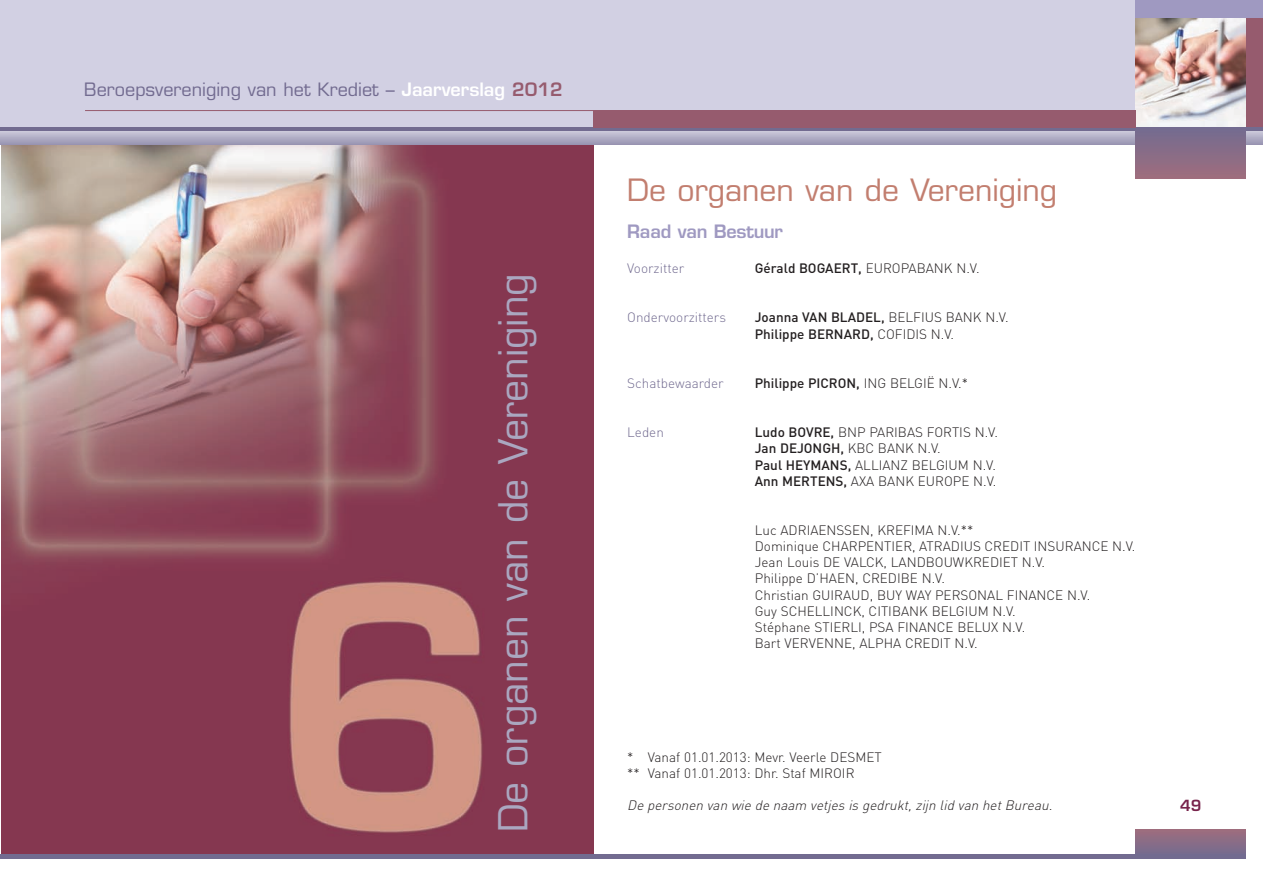
<style>
.page{position:relative;width:1263px;height:893px;background:#fff}
.page>*{position:absolute;margin:0;border:0;box-sizing:border-box;transform-origin:0 0}
.t1{font:39px "Eurostile LT Std";color:#aaa7c0}
.t2{font:30px "Eurostile LT Std";color:#c27e6f}
.t3{font:18px "Eurostile LT Std";color:#726b90}
.t4{font:600 18px "Eurostile LT Std";letter-spacing:-.015em;color:#9f99c1}
.t5{font:600 15px "Eurostile LT Std";color:#78234b}
.t6{font:300 13.5px/16.2px "DIN";color:#231f20}
.t7{font:500 13.5px/16.5px "DIN";color:#231f20}
.t8{font:italic 300 13.5px "DIN";color:#231f20}
.t9{font:300 13.5px "DIN";color:#726b90}
.s1{font-weight:600;color:#fff}
.s2{font-weight:600;color:#965b6e}
.s3{font-weight:300}
.s4{font-weight:500}
</style>
<div class="page">
<img style="left:1px;top:145px;width:592px;height:710px">
<div style="left:0;top:0;width:1263px;height:128px;background:#d2d0e3"></div>
<hr style="left:85px;top:110px;width:1050px;height:1px;background:#965b6e">
<div style="left:1246px;top:0;width:17px;height:128px;background:#965b6e"></div>
<img style="left:1135px;top:18px;width:111px;height:110px">
<svg style="left:1px;top:128px;width:1262px;height:4px;background:#8882a2"></svg>
<div style="left:1135px;top:0;width:128px;height:18px;background:#9f99c1"></div>
<svg style="left:1px;top:132px;width:1262px;height:13px;background:#aeabc3"></svg>
<div style="left:1135px;top:128px;width:111px;height:51px;background:linear-gradient(to bottom,#736c90,#9f6d7d)"></div>
<div style="left:593px;top:111px;width:542px;height:17px;background:#965b6e"></div>
<div style="left:1135px;top:829px;width:111px;height:26px;background:linear-gradient(to bottom,#9f6d7d,#766c8f)"></div>
<hr style="left:0;top:855px;width:1246px;height:4px;background:#726b90">
<svg style="left:0;top:128px;width:1px;height:17px"></svg>
<h3 class="t3" style="left:84px;top:82px;width:480px">Beroepsvereniging van het Krediet – <span class="s1">Jaarverslag</span> <span class="s2">2012</span></h3>
<h1 class="t1" style="left:498px;top:832px;width:560px;rotate:-90deg">De organen van de Vereniging</h1>
<h2 class="t2" style="left:627px;top:179px;width:431px">De organen van de Vereniging</h2>
<h3 class="t4" style="left:627px;top:225px;width:157px">Raad van Bestuur</h3>
<p class="t9" style="left:627px;top:264px;width:59px">Voorzitter</p>
<p class="t7" style="left:755px;top:262px;width:226px">Gérald BOGAERT, <span class="s3">EUROPABANK N.V.</span></p>
<p class="t9" style="left:627px;top:313px;width:100px">Ondervoorzitters</p>
<p class="t7" style="left:755px;top:311px;width:255px">Joanna VAN BLADEL, <span class="s3">BELFIUS BANK N.V.<br></span>Philippe BERNARD, <span class="s3">COFIDIS N.V.</span></p>
<p class="t9" style="left:627px;top:378px;width:98px">Schatbewaarder</p>
<p class="t7" style="left:755px;top:376px;width:215px">Philippe PICRON, <span class="s3">ING BELGIË N.V.*</span></p>
<p class="t9" style="left:627px;top:427px;width:38px">Leden</p>
<p class="t6" style="left:755px;top:425px;width:245px"><span class="s4">Ludo BOVRE,</span> BNP PARIBAS FORTIS N.V.<br><span class="s4">Jan DEJONGH,</span> KBC BANK N.V.<br><span class="s4">Paul HEYMANS,</span> ALLIANZ BELGIUM N.V.<br><span class="s4">Ann MERTENS,</span> AXA BANK EUROPE N.V.</p>
<p class="t6" style="left:755px;top:523px;width:382px">Luc ADRIAENSSEN, KREFIMA N.V.**<br>Dominique CHARPENTIER, ATRADIUS CREDIT INSURANCE N.V.<br>Jean Louis DE VALCK, LANDBOUWKREDIET N.V.<br>Philippe D’HAEN, CREDIBE N.V.<br>Christian GUIRAUD, BUY WAY PERSONAL FINANCE N.V.<br>Guy SCHELLINCK, CITIBANK BELGIUM N.V.<br>Stéphane STIERLI, PSA FINANCE BELUX N.V.<br>Bart VERVENNE, ALPHA CREDIT N.V.</p>
<p class="t6" style="left:627px;top:750px;width:256px">* Vanaf 01.01.2013: Mevr. Veerle DESMET ** Vanaf 01.01.2013: Dhr. Staf MIROIR</p>
<p class="t8" style="left:627px;top:801px;width:429px">De personen van wie de naam vetjes is gedrukt, zijn lid van het Bureau.</p>
<p class="t5" style="left:1180px;top:799px;width:23px">49</p>
</div>
